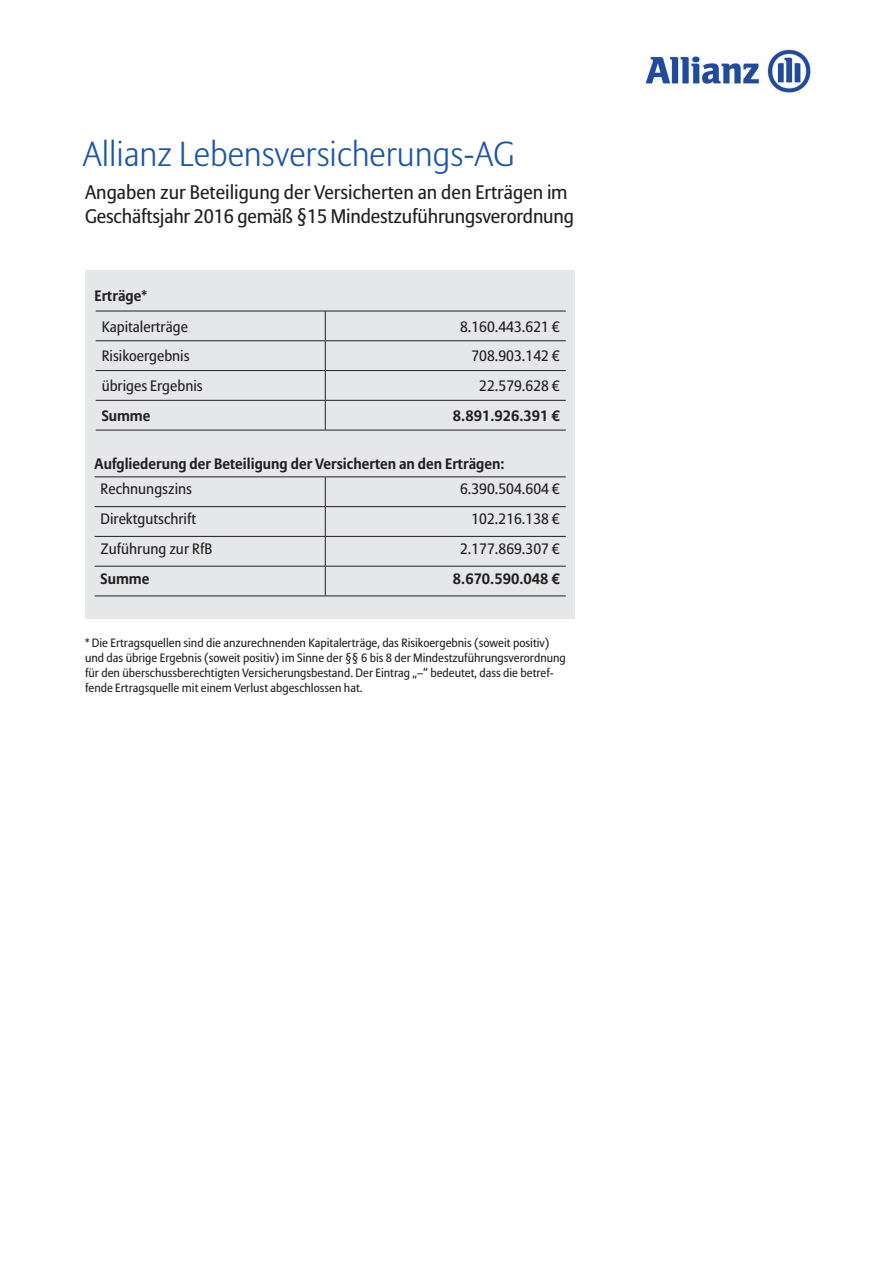
<style>
.page{position:relative;width:893px;height:1263px;background:#fff}
.page>*{position:absolute;margin:0;border:0;box-sizing:border-box;transform-origin:0 0}
.t1{font:300 34.5px "Allianz Sans";color:#1c56a6}
.t2{font:19.5px/24px "Allianz Sans";letter-spacing:-.01em;color:#231f20}
.t3{font:15px "Allianz Sans";color:#231f20}
.t4{font:700 15px "Allianz Sans";color:#231f20}
.t5{font:12px/15px "Allianz Sans";color:#231f20}
</style>
<div class="page">
<img style="left:646px;top:50px;width:164px;height:42px">
<div style="left:85px;top:270px;width:489px;height:349px;background:#e6e7e9"></div>
<hr style="left:96px;top:311px;width:229px;height:1px;background:#231f20">
<hr style="left:325px;top:311px;width:241px;height:1px;background:#231f20">
<hr style="left:96px;top:340px;width:229px;height:1px;background:#231f20">
<hr style="left:325px;top:340px;width:241px;height:1px;background:#231f20">
<hr style="left:96px;top:370px;width:229px;height:1px;background:#231f20">
<hr style="left:325px;top:370px;width:241px;height:1px;background:#231f20">
<hr style="left:96px;top:400px;width:229px;height:1px;background:#231f20">
<hr style="left:325px;top:400px;width:241px;height:1px;background:#231f20">
<svg style="left:325px;top:311px;width:1px;height:119px"></svg>
<hr style="left:96px;top:430px;width:229px;height:1px;background:#231f20">
<hr style="left:325px;top:430px;width:241px;height:1px;background:#231f20">
<hr style="left:95px;top:476px;width:230px;height:1px;background:#231f20">
<hr style="left:325px;top:476px;width:241px;height:1px;background:#231f20">
<hr style="left:95px;top:506px;width:230px;height:1px;background:#231f20">
<hr style="left:325px;top:506px;width:241px;height:1px;background:#231f20">
<hr style="left:95px;top:536px;width:230px;height:1px;background:#231f20">
<hr style="left:325px;top:536px;width:241px;height:1px;background:#231f20">
<hr style="left:95px;top:566px;width:230px;height:1px;background:#231f20">
<hr style="left:325px;top:566px;width:241px;height:1px;background:#231f20">
<svg style="left:325px;top:477px;width:1px;height:118px"></svg>
<hr style="left:95px;top:595px;width:230px;height:1px;background:#231f20">
<hr style="left:325px;top:595px;width:241px;height:1px;background:#231f20">
<h1 class="t1" style="left:83px;top:133px;width:434px">Allianz Lebensversicherungs-AG</h1>
<h2 class="t2" style="left:85px;top:181px;width:490px">Angaben zur Beteiligung der Versicherten an den Erträgen im<br>Geschäftsjahr 2016 gemäß §15 Mindestzuführungsverordnung</h2>
<p class="t4" style="left:95px;top:287px;width:54px">Erträge*</p>
<p class="t3" style="left:102px;top:317px;width:88px">Kapitalerträge</p>
<p class="t3" style="left:460px;top:317px;width:101px">8.160.443.621 €</p>
<p class="t3" style="left:102px;top:347px;width:89px">Risikoergebnis</p>
<p class="t3" style="left:471px;top:347px;width:90px">708.903.142 €</p>
<p class="t3" style="left:102px;top:377px;width:103px">übriges Ergebnis</p>
<p class="t3" style="left:479px;top:377px;width:82px">22.579.628 €</p>
<p class="t4" style="left:102px;top:406px;width:50px">Summe</p>
<p class="t4" style="left:453px;top:406px;width:108px">8.891.926.391 €</p>
<p class="t4" style="left:95px;top:454px;width:411px">Aufgliederung der Beteiligung der Versicherten an den Erträgen:</p>
<p class="t3" style="left:101px;top:480px;width:93px">Rechnungszins</p>
<p class="t3" style="left:460px;top:480px;width:101px">6.390.504.604 €</p>
<p class="t3" style="left:101px;top:510px;width:97px">Direktgutschrift</p>
<p class="t3" style="left:471px;top:510px;width:90px">102.216.138 €</p>
<p class="t3" style="left:101px;top:540px;width:113px">Zuführung zur RfB</p>
<p class="t3" style="left:460px;top:540px;width:101px">2.177.869.307 €</p>
<p class="t4" style="left:101px;top:569px;width:50px">Summe</p>
<p class="t4" style="left:453px;top:569px;width:108px">8.670.590.048 €</p>
<p class="t5" style="left:85px;top:636px;width:482px">* Die Ertragsquellen sind die anzurechnenden Kapitalerträge, das Risikoergebnis (soweit positiv) und das übrige Ergebnis (soweit positiv) im Sinne der §§ 6 bis 8 der Mindestzuführungsverordnung für den überschussberechtigten Versicherungsbestand. Der Eintrag „–“ bedeutet, dass die betref&shy;fende Ertragsquelle mit einem Verlust abgeschlossen hat.</p>
</div>
